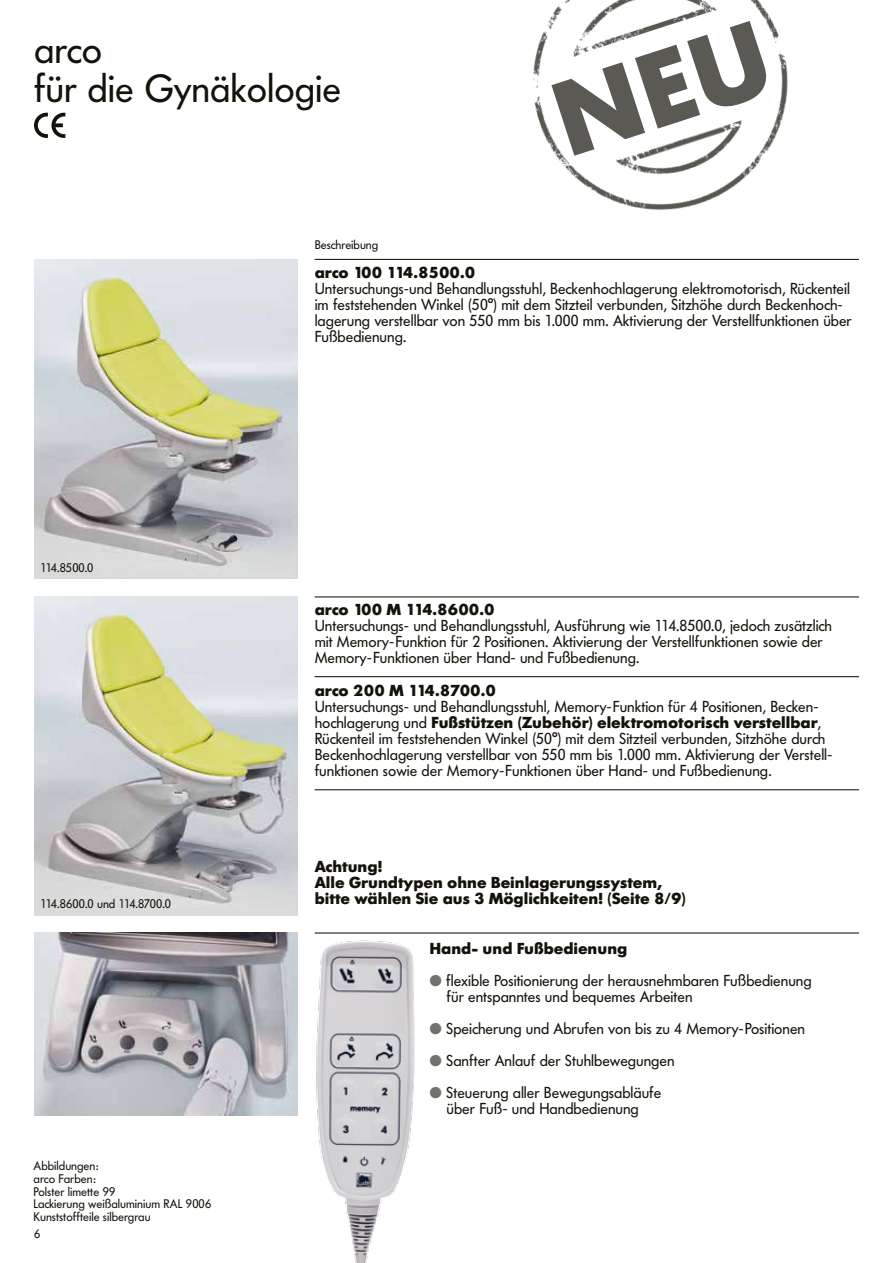
<style>
.page{position:relative;width:893px;height:1263px;background:#fff}
.page>*{position:absolute;margin:0;border:0;box-sizing:border-box;transform-origin:0 0}
.t1{font:39px/39px "Futura BQ";color:#15120a}
.t2{font:15.75px/16px "Futura BQ";color:#15120a}
.t3{font:700 15.75px/16px "Futura BQ";color:#15120a}
.t4{font:12.3px/12.8px "Futura BQ";color:#15120a}
.s1{font-weight:700}
.s2{color:#73716c}
</style>
<div class="page">
<img style="left:34px;top:259px;width:264px;height:319px">
<img style="left:34px;top:596px;width:264px;height:319px">
<img style="left:34px;top:932px;width:172px;height:183px">
<img style="left:206px;top:854px;width:314px;height:409px">
<hr style="left:315px;top:259px;width:544px;height:1px;background:#15120a">
<hr style="left:315px;top:789px;width:544px;height:1px;background:#15120a">
<hr style="left:315px;top:932px;width:544px;height:1px;background:#15120a">
<hr style="left:315px;top:676px;width:544px;height:1px;background:#15120a">
<hr style="left:315px;top:596px;width:544px;height:1px;background:#15120a">
<svg style="left:34px;top:113px;width:31px;height:25px"></svg>
<img style="left:533px;top:0;width:255px;height:210px">
<svg style="left:551px;top:21px;width:222px;height:135px"></svg>
<h1 class="t1" style="left:34px;top:30px;width:309px">arco<br>für die Gynäkologie</h1>
<p class="t4" style="left:40px;top:561px;width:55px">114.8500.0</p>
<p class="t4" style="left:40px;top:898px;width:132px">114.8600.0 und 114.8700.0</p>
<p class="t4" style="left:34px;top:1159px;width:179px">Abbildungen:<br>arco Farben:<br>Polster limette 99<br>Lackierung weißaluminium RAL 9006<br>Kunststoffteile silbergrau</p>
<p class="t4" style="left:34px;top:1227px;width:8px">6</p>
<p class="t4" style="left:315px;top:239px;width:65px">Beschreibung</p>
<p class="t3" style="left:315px;top:265px;width:162px">arco 100 114.8500.0</p>
<p class="t2" style="left:315px;top:281px;width:539px">Untersuchungs-und Behandlungsstuhl, Beckenhochlagerung elektromotorisch, Rückenteil im feststehenden Winkel (50°) mit dem Sitzteil verbunden, Sitzhöhe durch Beckenhoch&shy;lagerung verstellbar von 550 mm bis 1.000 mm. Aktivierung der Verstellfunktionen über Fußbedienung.</p>
<p class="t3" style="left:315px;top:602px;width:181px">arco 100 M 114.8600.0</p>
<p class="t2" style="left:315px;top:618px;width:519px">Untersuchungs- und Behandlungsstuhl, Ausführung wie 114.8500.0, jedoch zusätzlich mit Memory-Funktion für 2 Positionen. Aktivierung der Verstellfunktionen sowie der<br>Memory-Funktionen über Hand- und Fußbedienung.</p>
<p class="t3" style="left:315px;top:682px;width:183px">arco 200 M 114.8700.0</p>
<p class="t2" style="left:315px;top:698px;width:519px">Untersuchungs- und Behandlungsstuhl, Memory-Funktion für 4 Positionen, Becken&shy;hochlagerung und <span class="s1">Fußstützen (Zubehör) elektromotorisch verstellbar</span>, Rückenteil im feststehenden Winkel (50°) mit dem Sitzteil verbunden, Sitzhöhe durch Beckenhochlagerung verstellbar von 550 mm bis 1.000 mm. Aktivierung der Verstell&shy;funktionen sowie der Memory-Funktionen über Hand- und Fußbedienung.</p>
<p class="t3" style="left:315px;top:858px;width:373px">Achtung!<br>Alle Grundtypen ohne Beinlagerungssystem, bitte wählen Sie aus 3 Möglichkeiten! (Seite 8/9)</p>
<p class="t3" style="left:429px;top:940px;width:199px">Hand- und Fußbedienung</p>
<p class="t2" style="left:447px;top:972px;width:367px;text-indent:-17px"><span class="s2">●</span> flexible Positionierung der herausnehmbaren Fußbedienung für entspanntes und bequemes Arbeiten</p>
<p class="t2" style="left:429px;top:1021px;width:377px"><span class="s2">●</span> Speicherung und Abrufen von bis zu 4 Memory-Positionen</p>
<p class="t2" style="left:429px;top:1053px;width:247px"><span class="s2">●</span> Sanfter Anlauf der Stuhlbewegungen</p>
<p class="t2" style="left:429px;top:1085px;width:233px;text-align:center"><span class="s2">●</span> Steuerung aller Bewegungsabläufe über Fuß- und Handbedienung</p>
</div>
